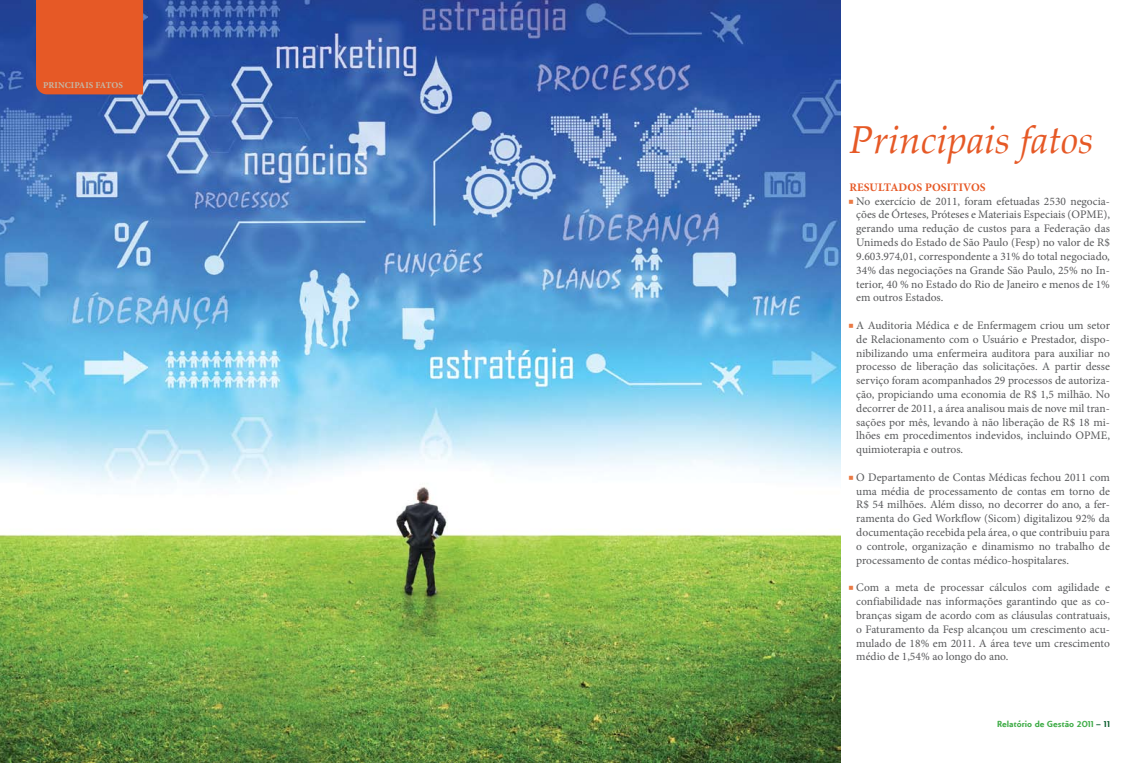
<style>
.page{position:relative;width:1146px;height:763px;background:#fff}
.page>*{position:absolute;margin:0;border:0;box-sizing:border-box;transform-origin:0 0}
.t1{font:italic 39px "Palatino Linotype";color:#e65926}
.t2{font:11.5px/13.8px "Minion Pro";color:#58595b;text-align:justify}
.t3{font:700 11.5px "Minion Pro";letter-spacing:.01em;color:#e65926}
.t4{font:700 9px "Unimed";color:#41ad49}
.t5{font:700 9px "Minion Pro";color:#c4b8a7}
.s1{color:#0e6031}
</style>
<div class="page">
<img style="left:0;top:0;width:840px;height:763px">
<div style="left:36px;top:0;width:107px;height:94px;background:#e65926"></div>
<p class="t5" style="left:43px;top:78px;width:81px">PRINCIPAIS FATOS</p>
<h1 class="t1" style="left:849px;top:112px;width:246px">Principais fatos</h1>
<p class="t3" style="left:849px;top:179px;width:138px">RESULTADOS POSITIVOS</p>
<p class="t2" style="left:856px;top:194px;width:255px">No exercício de 2011, foram efetuadas 2530 negocia&shy;ções de Órteses, Próteses e Materiais Especiais (OPME), gerando uma redução de custos para a Federação das Unimeds do Estado de São Paulo (Fesp) no valor de R$ 9.603.974,01, correspondente a 31% do total negociado, 34% das negociações na Grande São Paulo, 25% no In&shy;terior, 40 % no Estado do Rio de Janeiro e menos de 1% em outros Estados.</p>
<p class="t2" style="left:856px;top:318px;width:255px">A Auditoria Médica e de Enfermagem criou um setor de Relacionamento com o Usuário e Prestador, dispo&shy;nibilizando uma enfermeira auditora para auxiliar no processo de liberação das solicitações. A partir desse serviço foram acompanhados 29 processos de autoriza&shy;ção, propiciando uma economia de R$ 1,5 milhão. No decorrer de 2011, a área analisou mais de nove mil tran&shy;sações por mês, levando à não liberação de R$ 18 mi&shy;lhões em procedimentos indevidos, incluindo OPME, quimioterapia e outros.</p>
<p class="t2" style="left:856px;top:470px;width:255px">O Departamento de Contas Médicas fechou 2011 com uma média de processamento de contas em torno de R$ 54 milhões. Além disso, no decorrer do ano, a fer&shy;ramenta do Ged Workflow (Sicom) digitalizou 92% da documentação recebida pela área, o que contribuiu para o controle, organização e dinamismo no trabalho de processamento de contas médico-hospitalares.</p>
<p class="t2" style="left:856px;top:580px;width:255px">Com a meta de processar cálculos com agilidade e confiabilidade nas informações garantindo que as co&shy;branças sigam de acordo com as cláusulas contratuais, o Faturamento da Fesp alcançou um crescimento acu&shy;mulado de 18% em 2011. A área teve um crescimento médio de 1,54% ao longo do ano.</p>
<p class="t4" style="left:996px;top:718px;width:114px">Relatório de Gestão 2011 <span class="s1">– 11</span></p>
</div>
